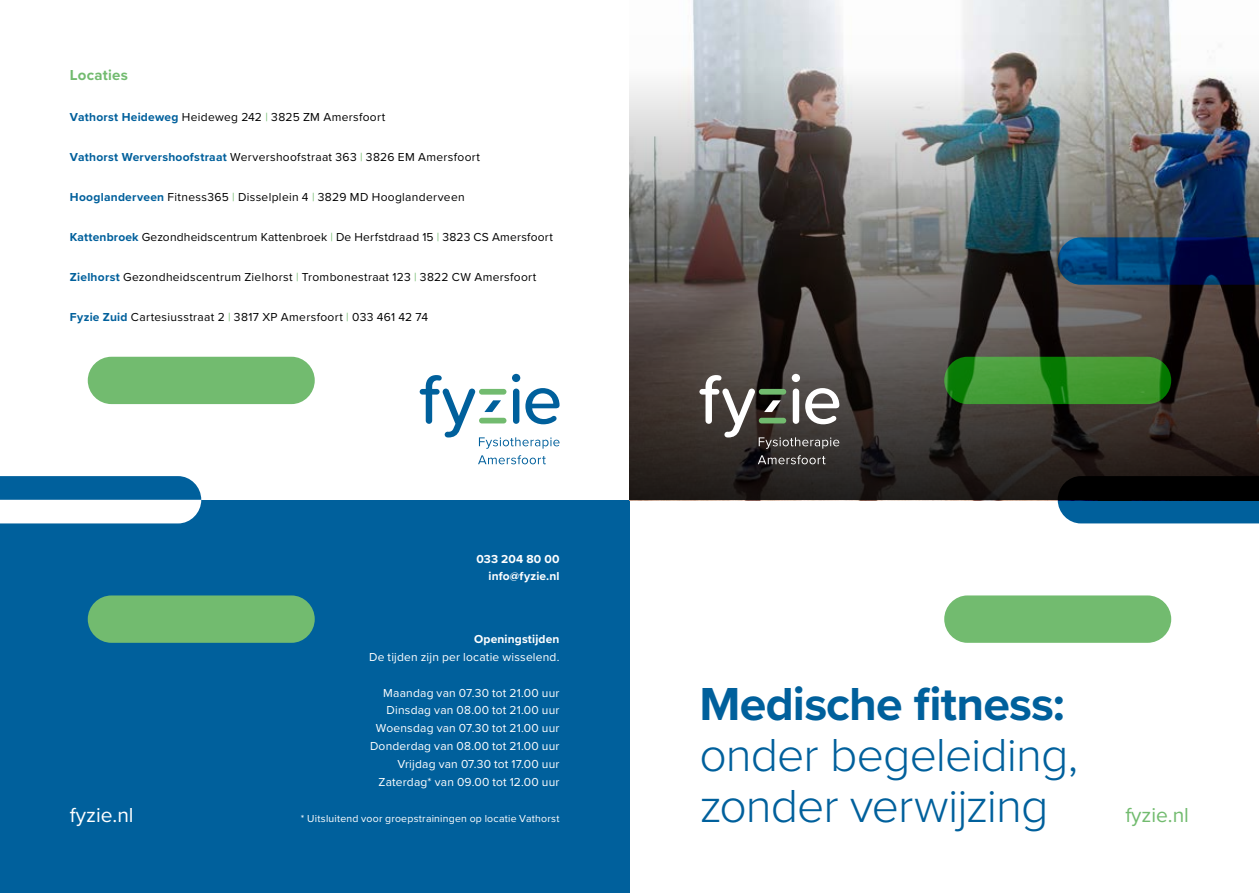
<style>
.page{position:relative;width:1259px;height:893px;background:#fff}
.page>*{position:absolute;margin:0;border:0;box-sizing:border-box;transform-origin:0 0}
.t1{font:300 48px/51px "Proxima Nova";letter-spacing:-.02em;color:#00609c}
.t2{font:700 48px "Proxima Nova";letter-spacing:-.02em;color:#00609c}
.t3{font:21px "Proxima Nova";color:#fff}
.t4{font:21px "Proxima Nova";color:#72bb6f}
.t5{font:700 15px "Proxima Nova";letter-spacing:.015em;color:#72bb6f}
.t6{font:12px "Proxima Nova";letter-spacing:.025em;color:#000}
.t7{font:12px/17.9px "Proxima Nova";letter-spacing:.015em;color:#fff;text-align:right}
.t8{font:700 12px/17.9px "Proxima Nova";letter-spacing:.015em;color:#fff;text-align:right}
.t9{font:10.5px "Proxima Nova";letter-spacing:.02em;color:#fff}
.s1{font-weight:700;color:#00609c}
.s2{color:#72bb6f}
</style>
<div class="page">
<div style="left:0;top:500px;width:629px;height:393px;background:#00609c"></div>
<div style="left:88px;top:357px;width:227px;height:47px;background:#72bb6f;border-radius:24px"></div>
<div style="left:88px;top:595px;width:227px;height:48px;background:#72bb6f;border-radius:24px"></div>
<svg style="left:420px;top:374px;width:139px;height:75px"></svg>
<svg style="left:478px;top:455px;width:68px;height:9px"></svg>
<svg style="left:0;top:476px;width:201px;height:47px;background:#7eafcd"></svg>
<img style="left:693px;top:0;width:478px;height:36px">
<img style="left:629px;top:36px;width:630px;height:464px">
<svg style="left:699px;top:374px;width:140px;height:75px"></svg>
<svg style="left:758px;top:455px;width:67px;height:9px"></svg>
<svg style="left:944px;top:357px;width:227px;height:47px;background:#37932a"></svg>
<div style="left:944px;top:595px;width:227px;height:48px;background:#72bb6f;border-radius:24px"></div>
<svg style="left:1057px;top:476px;width:202px;height:47px;background:#042f4b"></svg>
<svg style="left:1057px;top:237px;width:202px;height:48px;background:#042e64"></svg>
<p class="t5" style="left:70px;top:64px;width:59px">Locaties</p>
<p class="t6" style="left:70px;top:108px;width:317px"><span class="s1">Vathorst Heideweg</span> Heideweg 242 <span class="s2">|</span> 3825 ZM Amersfoort</p>
<p class="t6" style="left:70px;top:148px;width:411px"><span class="s1">Vathorst Wervershoofstraat</span> Wervershoofstraat 363 <span class="s2">|</span> 3826 EM Amersfoort</p>
<p class="t6" style="left:70px;top:188px;width:396px"><span class="s1">Hooglanderveen</span> Fitness365 <span class="s2">|</span> Disselplein 4 <span class="s2">|</span> 3829 MD Hooglanderveen</p>
<p class="t6" style="left:70px;top:228px;width:484px"><span class="s1">Kattenbroek</span> Gezondheidscentrum Kattenbroek <span class="s2">|</span> De Herfstdraad 15 <span class="s2">|</span> 3823 CS Amersfoort</p>
<p class="t6" style="left:70px;top:268px;width:468px"><span class="s1">Zielhorst</span> Gezondheidscentrum Zielhorst <span class="s2">|</span> Trombonestraat 123 <span class="s2">|</span> 3822 CW Amersfoort</p>
<p class="t6" style="left:70px;top:308px;width:360px"><span class="s1">Fyzie Zuid</span> Cartesiusstraat 2 <span class="s2">|</span> 3817 XP Amersfoort <span class="s2">|</span> 033 461 42 74</p>
<p class="t8" style="left:476px;top:549px;width:85px">033 204 80 00 info@fyzie.nl</p>
<p class="t8" style="left:474px;top:630px;width:87px">Openingstijden</p>
<p class="t7" style="left:369px;top:647px;width:192px">De tijden zijn per locatie wisselend.</p>
<p class="t7" style="left:370px;top:683px;width:191px">Maandag van 07.30 tot 21.00 uur<br>Dinsdag van 08.00 tot 21.00 uur<br>Woensdag van 07.30 tot 21.00 uur<br>Donderdag van 08.00 tot 21.00 uur<br>Vrijdag van 07.30 tot 17.00 uur<br>Zaterdag* van 09.00 tot 12.00 uur</p>
<h2 class="t3" style="left:70px;top:799px;width:65px">fyzie.nl</h2>
<p class="t9" style="left:301px;top:810px;width:260px">* Uitsluitend voor groepstrainingen op locatie Vathorst</p>
<h1 class="t2" style="left:699px;top:668px;width:367px">Medische fitness:</h1>
<h1 class="t1" style="left:699px;top:726px;width:380px">onder begeleiding, zonder verwijzing</h1>
<h2 class="t4" style="left:1125px;top:799px;width:65px">fyzie.nl</h2>
</div>
